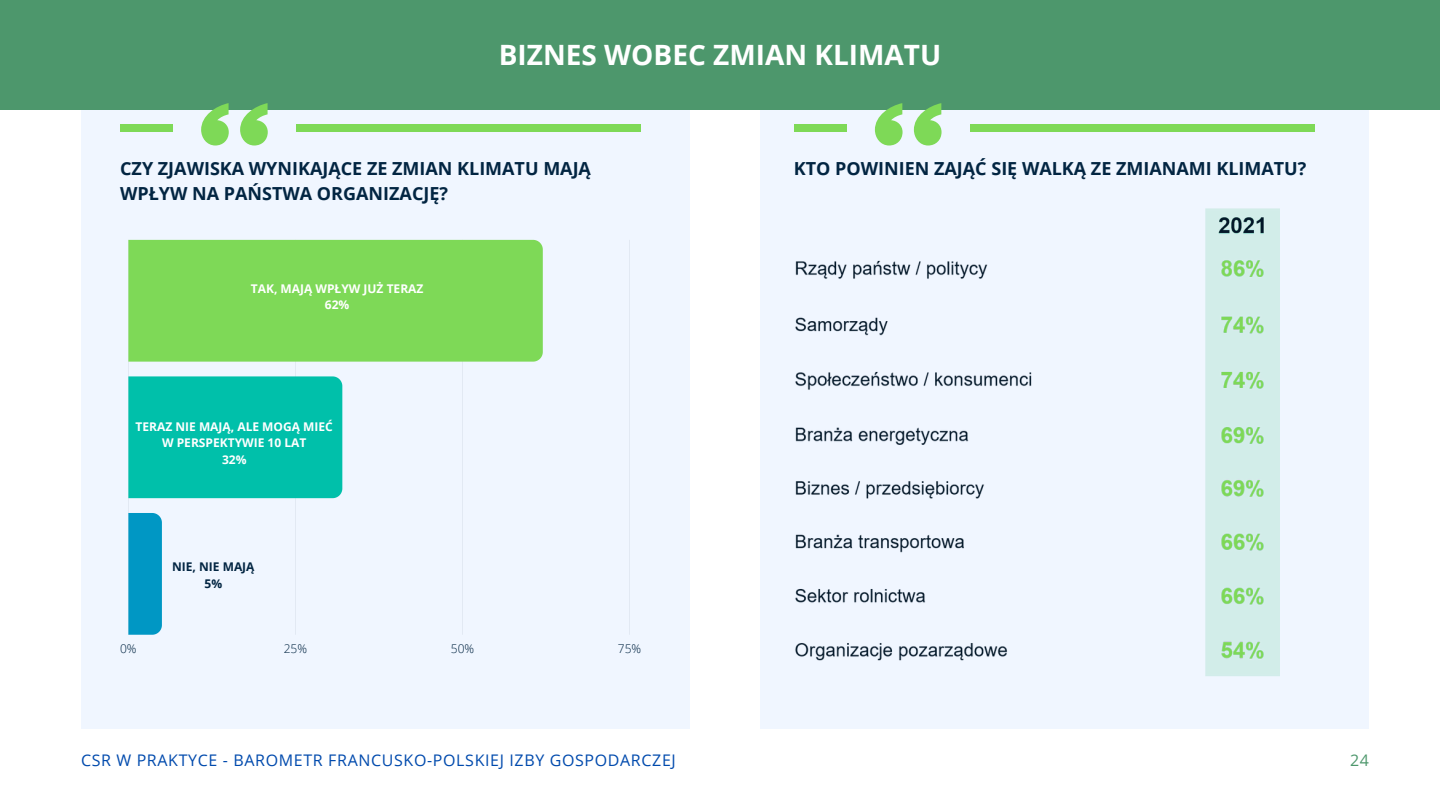
<style>
.page{position:relative;width:1440px;height:810px;background:#fff}
.page>*{position:absolute;margin:0;border:0;box-sizing:border-box;transform-origin:0 0}
.t1{font:700 28px "Open Sans";color:#fff}
.t2{font:700 18px/24.8px "Open Sans";color:#022542}
.t3{font:16px "Open Sans";letter-spacing:.04em;color:#004aad}
.t4{font:16px "Open Sans";color:#4d976c}
.t5{font:700 12px/16.5px "Open Sans";color:#fff;text-align:center}
.t6{font:700 12px/16.5px "Open Sans";color:#022542;text-align:center}
.t7{font:300 12px "Open Sans";color:#022542}
</style>
<div class="page">
<div style="left:81px;top:110px;width:608px;height:619px;background:#f0f6ff"></div>
<div style="left:761px;top:110px;width:608px;height:619px;background:#f0f6ff"></div>
<div style="left:0;top:0;width:1440px;height:110px;background:#4d976c"></div>
<svg style="left:240px;top:103px;width:28px;height:43px"></svg>
<svg style="left:201px;top:103px;width:28px;height:43px"></svg>
<div style="left:121px;top:124px;width:52px;height:7px;background:#7ed957"></div>
<div style="left:297px;top:124px;width:344px;height:7px;background:#7ed957"></div>
<svg style="left:914px;top:103px;width:28px;height:43px"></svg>
<svg style="left:875px;top:103px;width:28px;height:43px"></svg>
<div style="left:794px;top:124px;width:52px;height:7px;background:#7ed957"></div>
<div style="left:970px;top:124px;width:345px;height:7px;background:#7ed957"></div>
<hr style="left:128px;top:240px;width:1px;height:395px;background:#022542">
<hr style="left:295px;top:240px;width:1px;height:395px;background:#022542">
<hr style="left:462px;top:240px;width:1px;height:395px;background:#022542">
<hr style="left:629px;top:240px;width:1px;height:395px;background:#022542">
<div style="left:128px;top:240px;width:415px;height:122px;background:#7ed957"></div>
<div style="left:128px;top:376px;width:214px;height:122px;background:#00c0aa"></div>
<svg style="left:128px;top:513px;width:34px;height:122px;background:#0599c5"></svg>
<img style="left:795px;top:208px;width:484px;height:468px">
<h1 class="t1" style="left:499px;top:35px;width:444px">BIZNES WOBEC ZMIAN KLIMATU</h1>
<p class="t2" style="left:120px;top:156px;width:472px">CZY ZJAWISKA WYNIKAJĄCE ZE ZMIAN KLIMATU MAJĄ<br>WPŁYW NA PAŃSTWA ORGANIZACJĘ?</p>
<p class="t2" style="left:794px;top:156px;width:514px">KTO POWINIEN ZAJĄĆ SIĘ WALKĄ ZE ZMIANAMI KLIMATU?</p>
<p class="t5" style="left:251px;top:280px;width:174px">TAK, MAJĄ WPŁYW JUŻ TERAZ<br>62%</p>
<p class="t5" style="left:136px;top:418px;width:199px">TERAZ NIE MAJĄ, ALE MOGĄ MIEĆ<br>W PERSPEKTYWIE 10 LAT<br>32%</p>
<p class="t6" style="left:172px;top:558px;width:84px">NIE, NIE MAJĄ<br>5%</p>
<p class="t7" style="left:120px;top:640px;width:18px">0%</p>
<p class="t7" style="left:284px;top:640px;width:25px">25%</p>
<p class="t7" style="left:451px;top:640px;width:25px">50%</p>
<p class="t7" style="left:618px;top:640px;width:25px">75%</p>
<p class="t3" style="left:81px;top:749px;width:596px">CSR W PRAKTYCE - BAROMETR FRANCUSKO-POLSKIEJ IZBY GOSPODARCZEJ</p>
<p class="t4" style="left:1350px;top:749px;width:20px">24</p>
</div>
